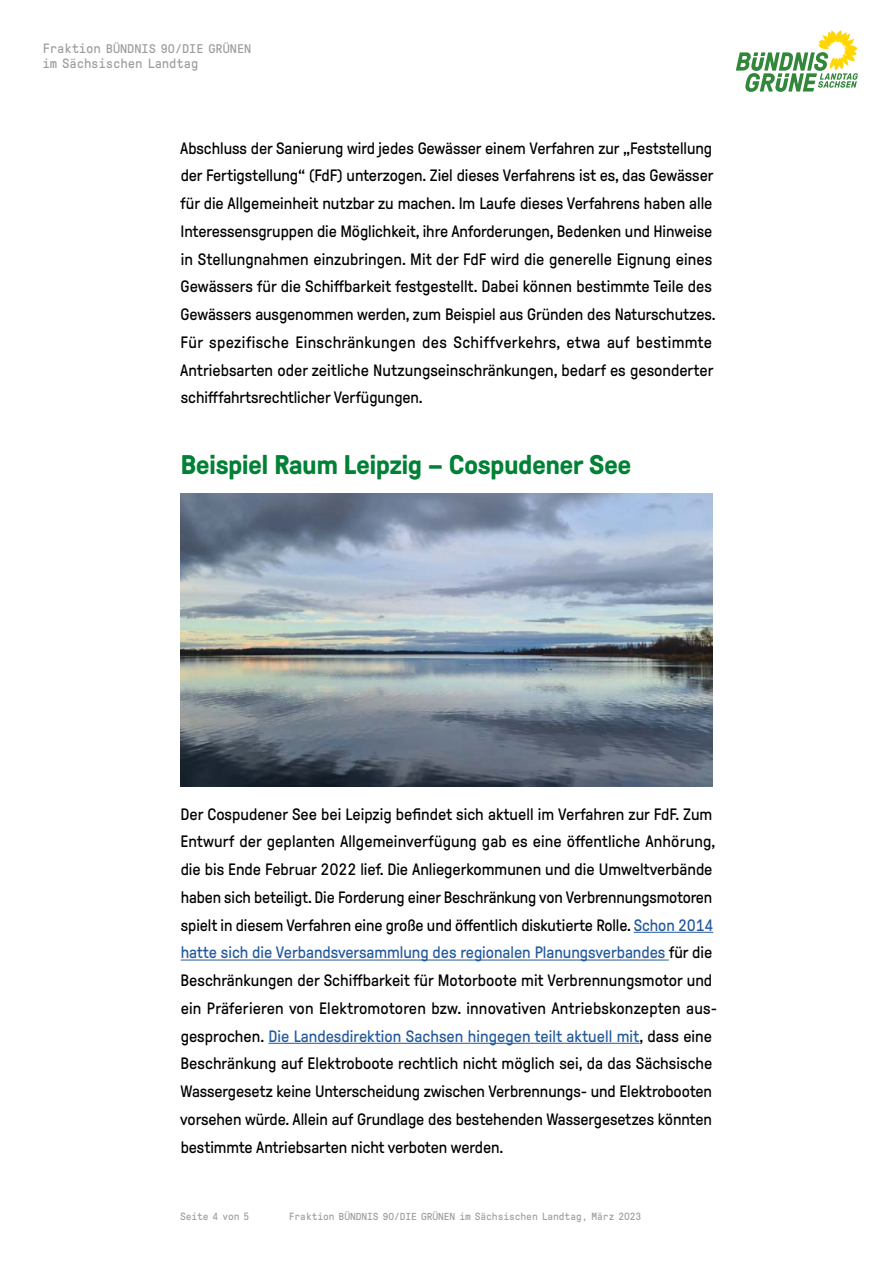
<style>
.page{position:relative;width:893px;height:1263px;background:#fff}
.page>*{position:absolute;margin:0;border:0;box-sizing:border-box;transform-origin:0 0}
.t1{font:700 27px "GT Pressura";letter-spacing:-.02em;color:#008136;scale:1.04 1}
.t2{font:16.5px/27.8px "GT Pressura";letter-spacing:-.005em;color:#000}
.t3{font:13.5px "GT Pressura Mono";letter-spacing:-.01em;color:#9c9d9d}
.t4{font:12.6px "GT Pressura Mono";color:#9c9d9d}
.t5{font:10.5px "GT Pressura Mono";letter-spacing:-.005em;color:#9c9d9d}
.s1{font-size:13.5px}
.s2{color:#245a9c}
.s3{font-size:10.2px}
</style>
<div class="page">
<svg style="left:736px;top:30px;width:122px;height:62px"></svg>
<hr style="left:634px;top:932px;width:79px;height:1px;background:#245a9c">
<hr style="left:181px;top:960px;width:488px;height:1px;background:#245a9c">
<hr style="left:268px;top:1043px;width:372px;height:1px;background:#245a9c">
<img style="left:180px;top:493px;width:533px;height:294px">
<p class="t4" style="left:43px;top:42px;width:210px"><span class="s1">Fraktion</span> BÜNDNIS 90/DIE GRÜNEN</p>
<p class="t3" style="left:43px;top:56px;width:158px">im Sächsischen Landtag</p>
<p class="t2" style="left:180px;top:134px;width:537px">Abschluss der Sanierung wird jedes Gewässer einem Verfahren zur „Feststellung der Fertigstellung“ (FdF) unterzogen. Ziel dieses Verfahrens ist es, das Gewässer für die Allgemeinheit nutzbar zu machen. Im Laufe dieses Verfahrens haben alle Interessensgruppen die Möglichkeit, ihre Anforderungen, Bedenken und Hinweise in Stellungnahmen einzubringen. Mit der FdF wird die generelle Eignung eines Gewässers für die Schiffbarkeit festgestellt. Dabei können bestimmte Teile des Gewässers ausgenommen werden, zum Beispiel aus Gründen des Naturschutzes.<br>Für spezifische Einschränkungen des Schiffverkehrs, etwa auf bestimmte Antriebsarten oder zeitliche Nutzungseinschränkungen, bedarf es gesonderter schifffahrtsrechtlicher Verfügungen.</p>
<h1 class="t1" style="left:180px;top:450px;width:435px">Beispiel Raum Leipzig – Cospudener See</h1>
<p class="t2" style="left:180px;top:800px;width:538px">Der Cospudener See bei Leipzig befindet sich aktuell im Verfahren zur FdF. Zum Entwurf der geplanten Allgemeinverfügung gab es eine öffentliche Anhörung, die bis Ende Februar 2022 lief. Die Anliegerkommunen und die Umweltverbände haben sich beteiligt. Die Forderung einer Beschränkung von Verbrennungsmotoren spielt in diesem Verfahren eine große und öffentlich diskutierte Rolle. <span class="s2">Schon 2014 hatte sich die Verbandsversammlung des regionalen Planungsverbandes</span> für die Beschränkungen der Schiffbarkeit für Motorboote mit Verbrennungsmotor und ein Präferieren von Elektromotoren bzw. innovativen Antriebskonzepten aus&shy;gesprochen. <span class="s2">Die Landesdirektion Sachsen hingegen teilt aktuell mit</span>, dass eine Beschränkung auf Elektroboote rechtlich nicht möglich sei, da das Sächsische Wassergesetz keine Unterscheidung zwischen Verbrennungs- und Elektrobooten vorsehen würde. Allein auf Grundlage des bestehenden Wassergesetzes könnten bestimmte Antriebsarten nicht verboten werden.</p>
<p class="t5" style="left:180px;top:1211px;width:71px">Seite 4 von 5</p>
<p class="t5" style="left:289px;top:1211px;width:354px">Fraktion <span class="s3">BÜNDNIS 90/DIE GRÜNEN</span> im Sächsischen Landtag, März 2023</p>
</div>
